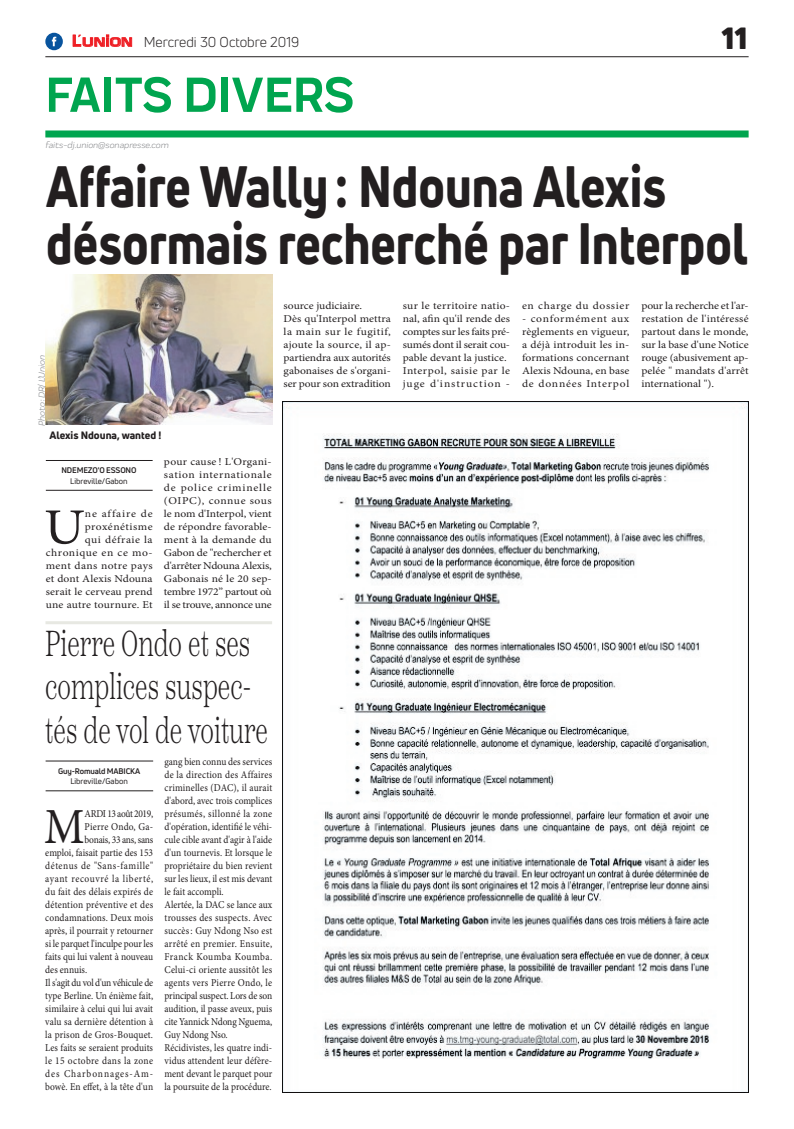
<style>
.page{position:relative;width:794px;height:1129px;background:#fff}
.page>*{position:absolute;margin:0;border:0;box-sizing:border-box;transform-origin:0 0}
.t1{font:800 57px/57px "Uni Neue";color:#231f20;scale:.84 1}
.t2{font:700 51px "Praktika";color:#00a54f}
.t3{font:50.5px "Minion Pro";color:#231f20;scale:1.1 1}
.t4{font:50.5px "Minion Pro";color:#231f20;scale:.9 1}
.t5{font:300 36px/43.2px "Scotch Text";color:#231f20;scale:.67 1}
.t6{font:900 30px "Uni Neue";color:#231f20}
.t7{font:14px "Uni Neue";color:#231f20}
.t8{font:10.5px/13px "Minion Pro";letter-spacing:.005em;color:#231f20;scale:.9 1}
.t9{font:10.5px/13px "Minion Pro";letter-spacing:.005em;color:#231f20;text-align:justify;scale:1.1 1}
.t10{font:10.5px/13px "Minion Pro";letter-spacing:.025em;color:#231f20;text-align:right;scale:1.1 1}
.t11{font:10.5px "Minion Pro";letter-spacing:-.025em;color:#231f20;scale:.9 1}
.t12{font:10.5px "Minion Pro";letter-spacing:.025em;color:#231f20;scale:.9 1}
.t13{font:10.5px "Minion Pro";letter-spacing:.055em;color:#231f20;scale:.9 1}
.t14{font:10.5px "Minion Pro";letter-spacing:.06em;color:#231f20;scale:.9 1}
.t15{font:10.5px "Minion Pro";letter-spacing:.035em;color:#231f20;scale:.9 1}
.t16{font:800 10.5px "Uni Neue";color:#231f20}
.t17{font:10.5px "Minion Pro";letter-spacing:.095em;color:#231f20;scale:.9 1}
.t18{font:10.5px "Minion Pro";letter-spacing:.05em;color:#231f20;scale:1.1 1}
.t19{font:10.5px "Minion Pro";letter-spacing:-.03em;color:#231f20;scale:.9 1}
.t20{font:10.5px "Minion Pro";letter-spacing:-.035em;color:#231f20;scale:.9 1}
.t21{font:italic 9px "Praktika";color:#818386}
.t22{font:700 8px "Uni Neue";letter-spacing:-.02em;color:#231f20}
.t23{font:8px "Uni Neue";color:#231f20}
.s1{font-family:"Eurostile";font-weight:600;font-size:15px;color:#ee1d23}
.s2{font-family:"Eurostile";font-weight:600;font-size:11.4px;color:#ee1d23}
</style>
<div class="page">
<hr style="left:45px;top:56px;width:703px;height:1px;background:#231f20">
<div style="left:45px;top:130px;width:703px;height:7px;background:#00a54f"></div>
<svg style="left:72px;top:34px;width:60px;height:13px"></svg>
<div style="left:45px;top:33px;width:18px;height:17px;background:#08549e;border-radius:50%"></div>
<svg style="left:52px;top:37px;width:4px;height:9px"></svg>
<img style="left:283px;top:401px;width:465px;height:690px">
<hr style="left:46px;top:489px;width:107px;height:1px;background:#231f20">
<hr style="left:46px;top:460px;width:107px;height:1px;background:#231f20">
<hr style="left:46px;top:790px;width:107px;height:1px;background:#231f20">
<hr style="left:46px;top:760px;width:107px;height:1px;background:#231f20">
<hr style="left:45px;top:621px;width:227px;height:3px;background:#e7e8e2">
<img style="left:45px;top:274px;width:227px;height:151px">
<h3 class="t7" style="left:72px;top:33px;width:229px"><span class="s1">L</span><span class="s2">UNION</span> Mercredi 30 Octobre 2019</h3>
<h2 class="t2" style="left:45px;top:54px;width:310px">FAITS DIVERS</h2>
<p class="t21" style="left:45px;top:139px;width:125px">faits-dj.union@sonapresse.com</p>
<h3 class="t6" style="left:722px;top:17px;width:27px">11</h3>
<h1 class="t1" style="left:46px;top:157px;width:836px">Affaire Wally: Ndouna Alexis désormais recherché par Interpol</h1>
<p class="t21" style="left:36px;top:426px;width:73px;rotate:-90deg">Photo : DR/ L’Union</p>
<p class="t16" style="left:49px;top:428px;width:113px">Alexis Ndouna, wanted !</p>
<p class="t22" style="left:61px;top:465px;width:77px">NDEMEZO'O ESSONO</p>
<p class="t23" style="left:70px;top:476px;width:59px">Libreville/Gabon</p>
<p class="t10" style="left:46px;top:507px;width:99px">ne affaire de proxénétisme<br>qui défraie la chronique en ce mo&shy;ment dans notre pays et dont Alexis Ndouna serait le cerveau prend une autre tournure. Et</p>
<h3 class="t3" style="left:44px;top:493px;width:39px">U</h3>
<p class="t9" style="left:164px;top:455px;width:99px">pour cause ! L'Organi&shy;sation internationale de police criminelle (OIPC), connue sous le nom d'Interpol, vient de répondre favorable&shy;ment à la demande du Gabon de "rechercher et d'arrêter Ndouna Alexis, Gabonais né le 20 sep&shy;tembre 1972” partout où il se trouve, annonce une</p>
<h3 class="t5" style="left:45px;top:622px;width:334px">Pierre Ondo et ses complices suspec&shy;tés de vol de voiture</h3>
<p class="t22" style="left:58px;top:765px;width:83px">Guy-Romuald MABICKA</p>
<p class="t23" style="left:70px;top:776px;width:59px">Libreville/Gabon</p>
<p class="t8" style="left:164px;top:754px;width:121px">gang bien connu des services de la direction des Affaires criminelles (DAC), il aurait d'abord, avec trois complices présumés, sillonné la zone d'opération, identifié le véhi&shy;cule cible avant d'agir à l'aide d'un tournevis. Et lorsque le propriétaire du bien revient sur les lieux, il est mis devant le fait accompli.<br>Alertée, la DAC se lance aux trousses des suspects. Avec succès: Guy Ndong Nso est arrêté en premier. Ensuite,<br>Franck Koumba Koumba.<br>Celui-ci oriente aussitôt les agents vers Pierre Ondo, le principal suspect. Lors de son audition, il passe aveux, puis cite Yannick Ndong Nguema,<br>Guy Ndong Nso.<br>Récidivistes, les quatre indi&shy;vidus attendent leur défère&shy;ment devant le parquet pour la poursuite de la procédure.</p>
<h3 class="t4" style="left:44px;top:792px;width:46px">M</h3>
<p class="t20" style="left:85px;top:806px;width:78px">ARDI 13 août 2019,</p>
<p class="t8" style="left:85px;top:819px;width:78px">Pierre Ondo, Ga-</p>
<p class="t19" style="left:85px;top:832px;width:78px">bonais, 33 ans, sans</p>
<p class="t8" style="left:45px;top:845px;width:121px">emploi, faisait partie des 153</p>
<p class="t13" style="left:45px;top:858px;width:121px">détenus de "Sans-famille"</p>
<p class="t14" style="left:45px;top:871px;width:121px">ayant recouvré la liberté,</p>
<p class="t8" style="left:45px;top:884px;width:121px">du fait des délais expirés de</p>
<p class="t12" style="left:45px;top:897px;width:121px">détention préventive et des</p>
<p class="t8" style="left:45px;top:910px;width:121px">condamnations. Deux mois</p>
<p class="t8" style="left:45px;top:923px;width:121px">après, il pourrait y retourner</p>
<p class="t8" style="left:45px;top:936px;width:121px">si le parquet l'inculpe pour les</p>
<p class="t8" style="left:45px;top:949px;width:121px">faits qui lui valent à nouveau</p>
<p class="t8" style="left:45px;top:962px;width:48px">des ennuis.</p>
<p class="t11" style="left:45px;top:975px;width:121px">Il s'agit du vol d'un véhicule de</p>
<p class="t8" style="left:45px;top:988px;width:121px">type Berline. Un énième fait,</p>
<p class="t8" style="left:45px;top:1001px;width:121px">similaire à celui qui lui avait</p>
<p class="t8" style="left:45px;top:1014px;width:121px">valu sa dernière détention à</p>
<p class="t8" style="left:45px;top:1027px;width:121px">la prison de Gros-Bouquet.</p>
<p class="t8" style="left:45px;top:1040px;width:121px">Les faits se seraient produits</p>
<p class="t15" style="left:45px;top:1053px;width:121px">le 15 octobre dans la zone</p>
<p class="t17" style="left:45px;top:1066px;width:121px">des Charbonnages-Am-</p>
<p class="t8" style="left:45px;top:1079px;width:121px">bowè. En effet, à la tête d'un</p>
<p class="t9" style="left:283px;top:299px;width:99px;text-align:left">source judiciaire.<br>Dès qu'Interpol mettra la main sur le fugitif, ajoute la source, il ap&shy;partiendra aux autorités gabonaises de s'organi&shy;ser pour son extradition</p>
<p class="t9" style="left:403px;top:299px;width:99px;text-align:left">sur le territoire natio&shy;nal, afin qu'il rende des comptes sur les faits pré&shy;sumés dont il serait cou&shy;pable devant la justice.<br>Interpol, saisie par le juge d'instruction -</p>
<p class="t18" style="left:522px;top:299px;width:99px">en charge du dossier</p>
<p class="t9" style="left:522px;top:312px;width:99px">- conformément aux règlements en vigueur, a déjà introduit les in&shy;formations concernant Alexis Ndouna, en base de données Interpol</p>
<p class="t9" style="left:641px;top:299px;width:99px">pour la recherche et l'ar&shy;restation de l'intéressé partout dans le monde, sur la base d'une Notice rouge (abusivement ap&shy;pelée " mandats d'arrêt international ").</p>
</div>
